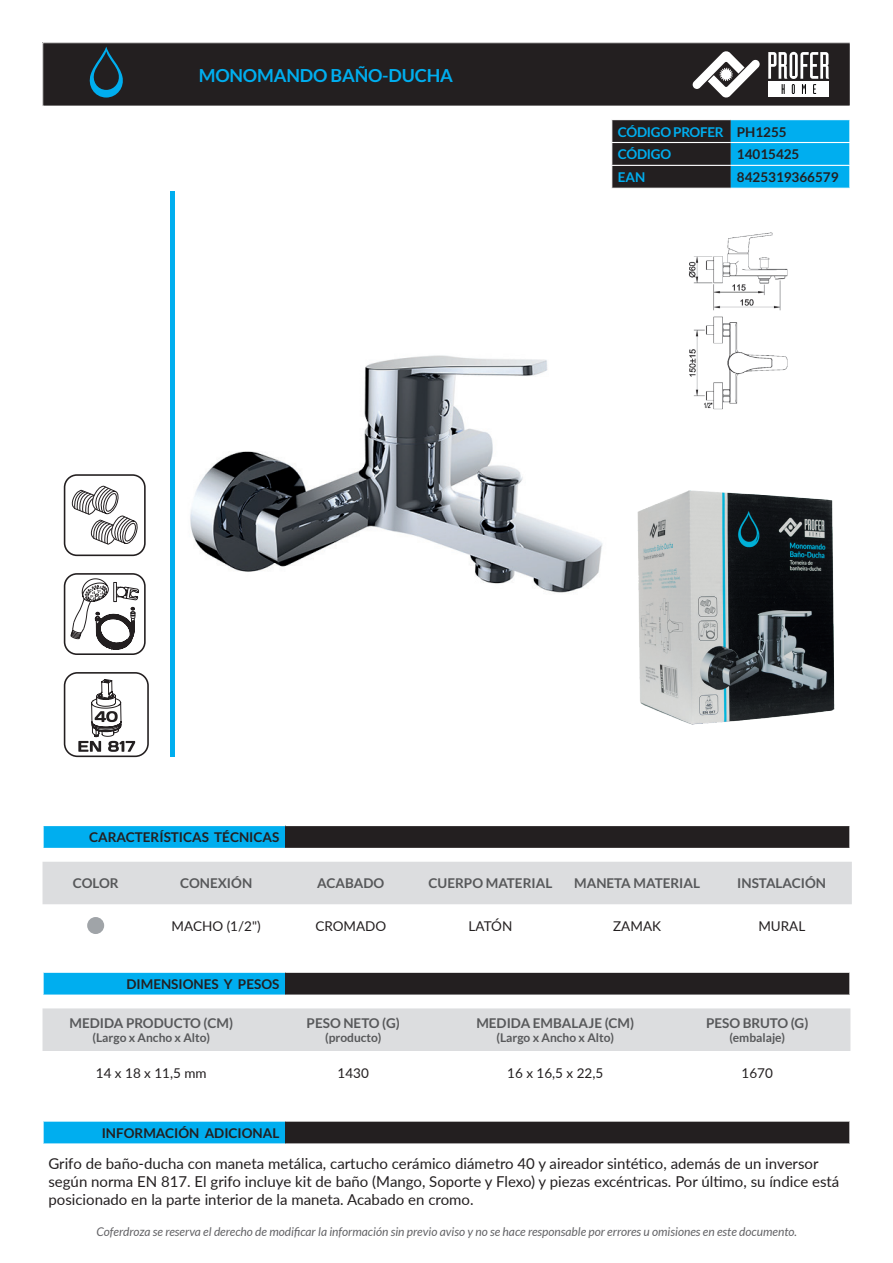
<style>
.page{position:relative;width:893px;height:1263px;background:#fff}
.page>*{position:absolute;margin:0;border:0;box-sizing:border-box;transform-origin:0 0}
.Nombre_ESP{font:700 18px "Lato";letter-spacing:-.01em;color:#00aeef}
.DESCRIPCIÓN{font:15px/18px "Lato";color:#231f20}
.cabecera_TABLA{font:700 13.5px "Lato";color:#57585a}
.CODIGOS_Negro{font:700 13.5px "Lato";color:#231f20}
.DATOS_TABLA{font:13.5px "Lato";color:#231f20}
.CODIGOS{font:700 13.5px "Lato";letter-spacing:-.02em;color:#00aeef}
.t1{font:italic 12px "Lato";color:#636366}
.cabecera_TABLA-2{font:700 12px "Lato";color:#57585a}
</style>
<div class="page">
<div style="left:43px;top:43px;width:807px;height:63px;background:#231f20"></div>
<hr style="left:170px;top:191px;width:4px;height:566px;background:#00aeef">
<div style="left:43px;top:825px;width:242px;height:23px;background:#00aeef"></div>
<div style="left:285px;top:825px;width:565px;height:23px;background:#231f20"></div>
<hr style="left:43px;top:825px;width:242px;height:1px;background:#fff">
<svg style="left:43px;top:826px;width:1px;height:22px"></svg>
<hr style="left:285px;top:825px;width:565px;height:1px;background:#fff">
<svg style="left:849px;top:826px;width:1px;height:22px"></svg>
<div style="left:43px;top:972px;width:242px;height:23px;background:#00aeef"></div>
<div style="left:285px;top:972px;width:565px;height:23px;background:#231f20"></div>
<hr style="left:43px;top:972px;width:242px;height:1px;background:#fff">
<svg style="left:43px;top:973px;width:1px;height:21px"></svg>
<hr style="left:285px;top:972px;width:565px;height:1px;background:#fff">
<svg style="left:849px;top:973px;width:1px;height:21px"></svg>
<hr style="left:43px;top:994px;width:242px;height:2px;background:#fff">
<hr style="left:285px;top:994px;width:565px;height:2px;background:#fff">
<div style="left:43px;top:1121px;width:242px;height:23px;background:#00aeef"></div>
<div style="left:285px;top:1121px;width:565px;height:23px;background:#231f20"></div>
<hr style="left:43px;top:1120px;width:242px;height:2px;background:#fff">
<svg style="left:43px;top:1122px;width:1px;height:21px"></svg>
<hr style="left:285px;top:1120px;width:565px;height:2px;background:#fff">
<svg style="left:849px;top:1122px;width:1px;height:21px"></svg>
<hr style="left:43px;top:1143px;width:242px;height:1px;background:#fff">
<hr style="left:285px;top:1143px;width:565px;height:1px;background:#fff">
<svg style="left:89px;top:47px;width:34px;height:51px"></svg>
<svg style="left:693px;top:51px;width:67px;height:47px"></svg>
<div style="left:768px;top:81px;width:61px;height:16px;background:#fff"></div>
<svg style="left:768px;top:52px;width:61px;height:42px"></svg>
<img style="left:637px;top:490px;width:198px;height:235px">
<img style="left:688px;top:232px;width:100px;height:178px">
<div style="left:43px;top:1008px;width:807px;height:43px;background:#dcdddf"></div>
<img style="left:190px;top:355px;width:413px;height:238px">
<svg style="left:611px;top:120px;width:239px;height:68px;background:#1d6d8d"></svg>
<div style="left:64px;top:672px;width:85px;height:85px;border:2px solid #231f20;border-radius:13px"></div>
<svg style="left:78px;top:679px;width:57px;height:73px"></svg>
<svg style="left:70px;top:578px;width:69px;height:72px"></svg>
<div style="left:64px;top:573px;width:82px;height:82px;border:2px solid #231f20;border-radius:12px"></div>
<svg style="left:71px;top:485px;width:67px;height:60px"></svg>
<div style="left:64px;top:474px;width:82px;height:82px;border:2px solid #231f20;border-radius:12px"></div>
<div style="left:43px;top:862px;width:809px;height:42px;background:#dcdddf"></div>
<div style="left:87px;top:917px;width:17px;height:17px;background:#a0a4a8;border-radius:50%"></div>
<p class="Nombre_ESP" style="left:199px;top:65px;width:256px">MONOMANDO BAÑO-DUCHA</p>
<p class="CODIGOS" style="left:618px;top:124px;width:107px">CÓDIGO PROFER</p>
<p class="CODIGOS_Negro" style="left:737px;top:124px;width:51px">PH1255</p>
<p class="CODIGOS" style="left:618px;top:147px;width:55px">CÓDIGO</p>
<p class="CODIGOS_Negro" style="left:737px;top:147px;width:64px">14015425</p>
<p class="CODIGOS" style="left:618px;top:170px;width:29px">EAN</p>
<p class="CODIGOS_Negro" style="left:737px;top:170px;width:103px">8425319366579</p>
<p class="CODIGOS_Negro" style="left:89px;top:830px;width:192px">CARACTERÍSTICAS TÉCNICAS</p>
<p class="cabecera_TABLA" style="left:73px;top:876px;width:47px">COLOR</p>
<p class="cabecera_TABLA" style="left:180px;top:876px;width:74px">CONEXIÓN</p>
<p class="cabecera_TABLA" style="left:317px;top:876px;width:69px">ACABADO</p>
<p class="cabecera_TABLA" style="left:428px;top:876px;width:125px">CUERPO MATERIAL</p>
<p class="cabecera_TABLA" style="left:574px;top:876px;width:127px">MANETA MATERIAL</p>
<p class="cabecera_TABLA" style="left:737px;top:876px;width:90px">INSTALACIÓN</p>
<p class="DATOS_TABLA" style="left:172px;top:916px;width:90px">MACHO (1/2")</p>
<p class="DATOS_TABLA" style="left:315px;top:916px;width:72px">CROMADO</p>
<p class="DATOS_TABLA" style="left:469px;top:916px;width:45px">LATÓN</p>
<p class="DATOS_TABLA" style="left:613px;top:916px;width:49px">ZAMAK</p>
<p class="DATOS_TABLA" style="left:758px;top:916px;width:48px">MURAL</p>
<p class="CODIGOS_Negro" style="left:126px;top:976px;width:154px">DIMENSIONES Y PESOS</p>
<p class="cabecera_TABLA" style="left:69px;top:1015px;width:165px">MEDIDA PRODUCTO (CM)</p>
<p class="cabecera_TABLA-2" style="left:92px;top:1031px;width:119px">(Largo x Ancho x Alto)</p>
<p class="cabecera_TABLA" style="left:307px;top:1015px;width:95px">PESO NETO (G)</p>
<p class="cabecera_TABLA-2" style="left:325px;top:1031px;width:58px">(producto)</p>
<p class="cabecera_TABLA" style="left:476px;top:1015px;width:159px">MEDIDA EMBALAJE (CM)</p>
<p class="cabecera_TABLA-2" style="left:496px;top:1031px;width:119px">(Largo x Ancho x Alto)</p>
<p class="cabecera_TABLA" style="left:706px;top:1015px;width:104px">PESO BRUTO (G)</p>
<p class="cabecera_TABLA-2" style="left:729px;top:1031px;width:57px">(embalaje)</p>
<p class="DATOS_TABLA" style="left:96px;top:1063px;width:112px">14 x 18 x 11,5 mm</p>
<p class="DATOS_TABLA" style="left:338px;top:1063px;width:33px">1430</p>
<p class="DATOS_TABLA" style="left:507px;top:1063px;width:98px">16 x 16,5 x 22,5</p>
<p class="DATOS_TABLA" style="left:742px;top:1063px;width:33px">1670</p>
<p class="CODIGOS_Negro" style="left:102px;top:1125px;width:179px">INFORMACIÓN ADICIONAL</p>
<p class="DESCRIPCIÓN" style="left:48px;top:1154px;width:792px">Grifo de baño-ducha con maneta metálica, cartucho cerámico diámetro 40 y aireador sintético, además de un inversor según norma EN 817. El grifo incluye kit de baño (Mango, Soporte y Flexo) y piezas excéntricas. Por último, su índice está posicionado en la parte interior de la maneta. Acabado en cromo.</p>
<p class="t1" style="left:97px;top:1225px;width:702px">Coferdroza se reserva el derecho de modificar la información sin previo aviso y no se hace responsable por errores u omisiones en este documento.</p>
</div>
